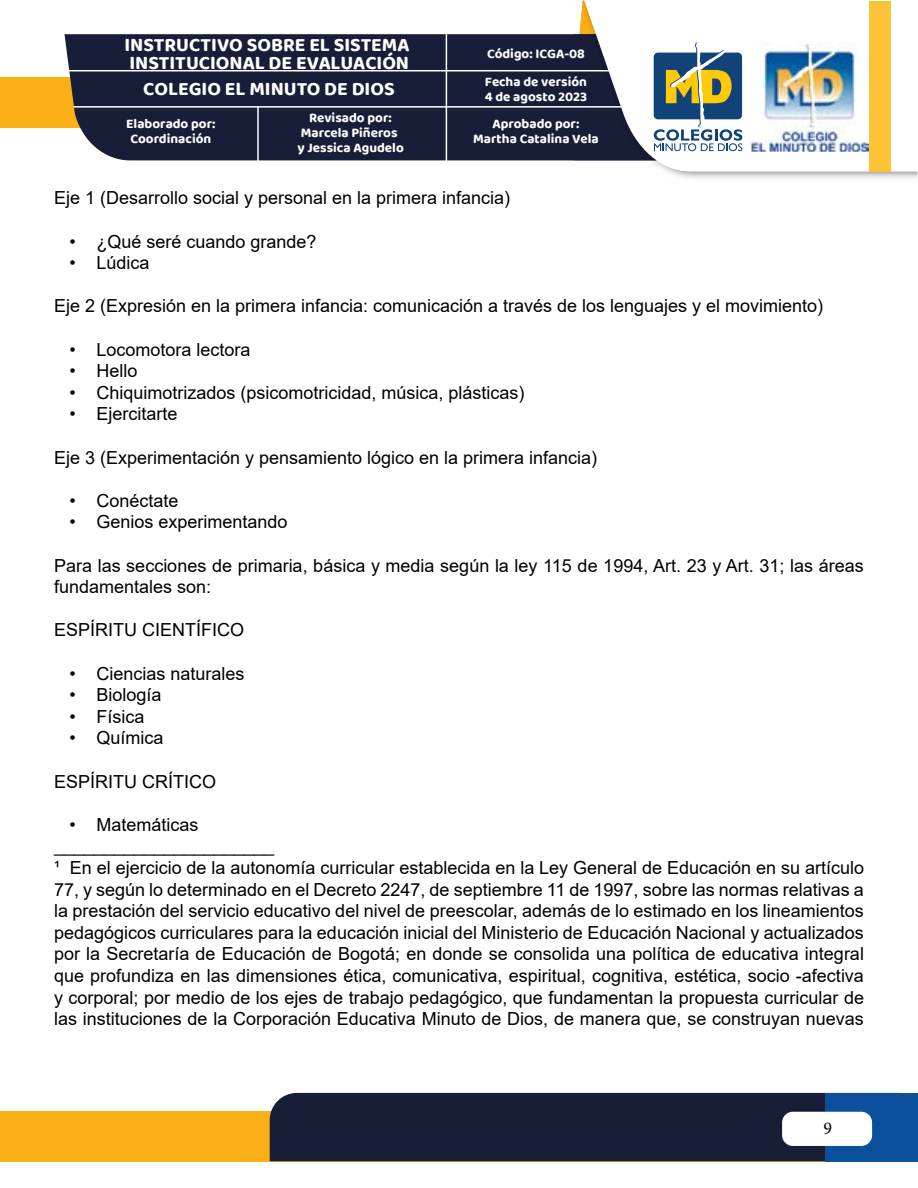
<style>
.page{position:relative;width:918px;height:1188px;background:#fff}
.page>*{position:absolute;margin:0;border:0;box-sizing:border-box;transform-origin:0 0}
.t1{font:700 19.5px/18px "Baloo 2";color:#fff}
.t2{font:18px/21.6px "Arial";color:#000}
.t3{font:18px "Minion Pro";color:#000}
.t4{font:700 13.5px/15px "Baloo 2";color:#fff;text-align:center}
</style>
<div class="page">
<div style="left:0;top:77px;width:429px;height:51px;background:#f9af15"></div>
<div style="left:0;top:1111px;width:917px;height:51px;background:#f9af15"></div>
<div style="left:64px;top:34px;width:510px;height:126px;background:#181e38"></div>
<img style="left:666px;top:171px;width:251px;height:7px">
<img style="left:574px;top:34px;width:8px;height:127px">
<svg style="left:582px;top:1px;width:288px;height:170px"></svg>
<div style="left:870px;top:1px;width:21px;height:170px;background:#fbc437"></div>
<hr style="left:69px;top:70px;width:583px;height:1px;background:#fff">
<hr style="left:73px;top:106px;width:565px;height:2px;background:#fff">
<hr style="left:446px;top:34px;width:1px;height:127px;background:#fff">
<hr style="left:257px;top:106px;width:2px;height:55px;background:#fff">
<div style="left:270px;top:1093px;width:555px;height:68px;background:#181e38"></div>
<div style="left:825px;top:1093px;width:92px;height:68px;background:#0a509a"></div>
<svg style="left:577px;top:1px;width:165px;height:150px"></svg>
<div style="left:782px;top:1112px;width:90px;height:34px;background:#fff;border-radius:11px"></div>
<img style="left:751px;top:41px;width:117px;height:111px">
<p class="t1" style="left:124px;top:35px;width:287px">INSTRUCTIVO SOBRE EL SISTEMA<br>INSTITUCIONAL DE EVALUACIÓN</p>
<p class="t4" style="left:485px;top:39px;width:104px;line-height:28px;text-align:left">Código: ICGA-08<br>Fecha de versión</p>
<p class="t4" style="left:485px;top:89px;width:104px">4 de agosto 2023</p>
<p class="t4" style="left:126px;top:115px;width:91px">Elaborado por:<br>Coordinación</p>
<p class="t4" style="left:297px;top:109px;width:108px">Revisado por:<br>Marcela Piñeros y Jessica Agudelo</p>
<p class="t4" style="left:473px;top:115px;width:127px">Aprobado por:<br>Martha Catalina Vela</p>
<p class="t1" style="left:143px;top:79px;width:253px">COLEGIO EL MINUTO DE DIOS</p>
<p class="t2" style="left:54px;top:187px;width:458px">Eje 1 (Desarrollo social y personal en la primera infancia)</p>
<p class="t2" style="left:70px;top:230px;width:249px">• ¿Qué seré cuando grande?</p>
<p class="t2" style="left:70px;top:252px;width:82px">• Lúdica</p>
<p class="t2" style="left:54px;top:295px;width:771px">Eje 2 (Expresión en la primera infancia: comunicación a través de los lenguajes y el movimiento)</p>
<p class="t2" style="left:70px;top:338px;width:183px">• Locomotora lectora</p>
<p class="t2" style="left:70px;top:360px;width:70px">• Hello</p>
<p class="t2" style="left:70px;top:382px;width:457px">• Chiquimotrizados (psicomotricidad, música, plásticas)</p>
<p class="t2" style="left:70px;top:403px;width:110px">• Ejercitarte</p>
<p class="t2" style="left:54px;top:446px;width:545px">Eje 3 (Experimentación y pensamiento lógico en la primera infancia)</p>
<p class="t2" style="left:70px;top:490px;width:111px">• Conéctate</p>
<p class="t2" style="left:70px;top:511px;width:220px">• Genios experimentando</p>
<p class="t2" style="left:54px;top:554px;width:811px">Para las secciones de primaria, básica y media según la ley 115 de 1994, Art. 23 y Art. 31; las áreas fundamentales son:</p>
<p class="t2" style="left:54px;top:619px;width:192px">ESPÍRITU CIENTÍFICO</p>
<p class="t2" style="left:70px;top:662px;width:177px">• Ciencias naturales</p>
<p class="t2" style="left:70px;top:684px;width:94px">• Biología</p>
<p class="t2" style="left:70px;top:706px;width:77px">• Física</p>
<p class="t2" style="left:70px;top:727px;width:96px">• Química</p>
<p class="t2" style="left:54px;top:770px;width:164px">ESPÍRITU CRÍTICO</p>
<p class="t2" style="left:54px;top:814px;width:812px;text-indent:16px">• Matemáticas<br>______________________<br>¹ En el ejercicio de la autonomía curricular establecida en la Ley General de Educación en su artículo 77, y según lo determinado en el Decreto 2247, de septiembre 11 de 1997, sobre las normas relativas a la prestación del servicio educativo del nivel de preescolar, además de lo estimado en los lineamientos pedagógicos curriculares para la educación inicial del Ministerio de Educación Nacional y actualizados por la Secretaría de Educación de Bogotá; en donde se consolida una política de educativa integral que profundiza en las dimensiones ética, comunicativa, espiritual, cognitiva, estética, socio -afectiva y corporal; por medio de los ejes de trabajo pedagógico, que fundamentan la propuesta curricular de las instituciones de la Corporación Educativa Minuto de Dios, de manera que, se construyan nuevas</p>
<p class="t3" style="left:823px;top:1116px;width:10px">9</p>
</div>
